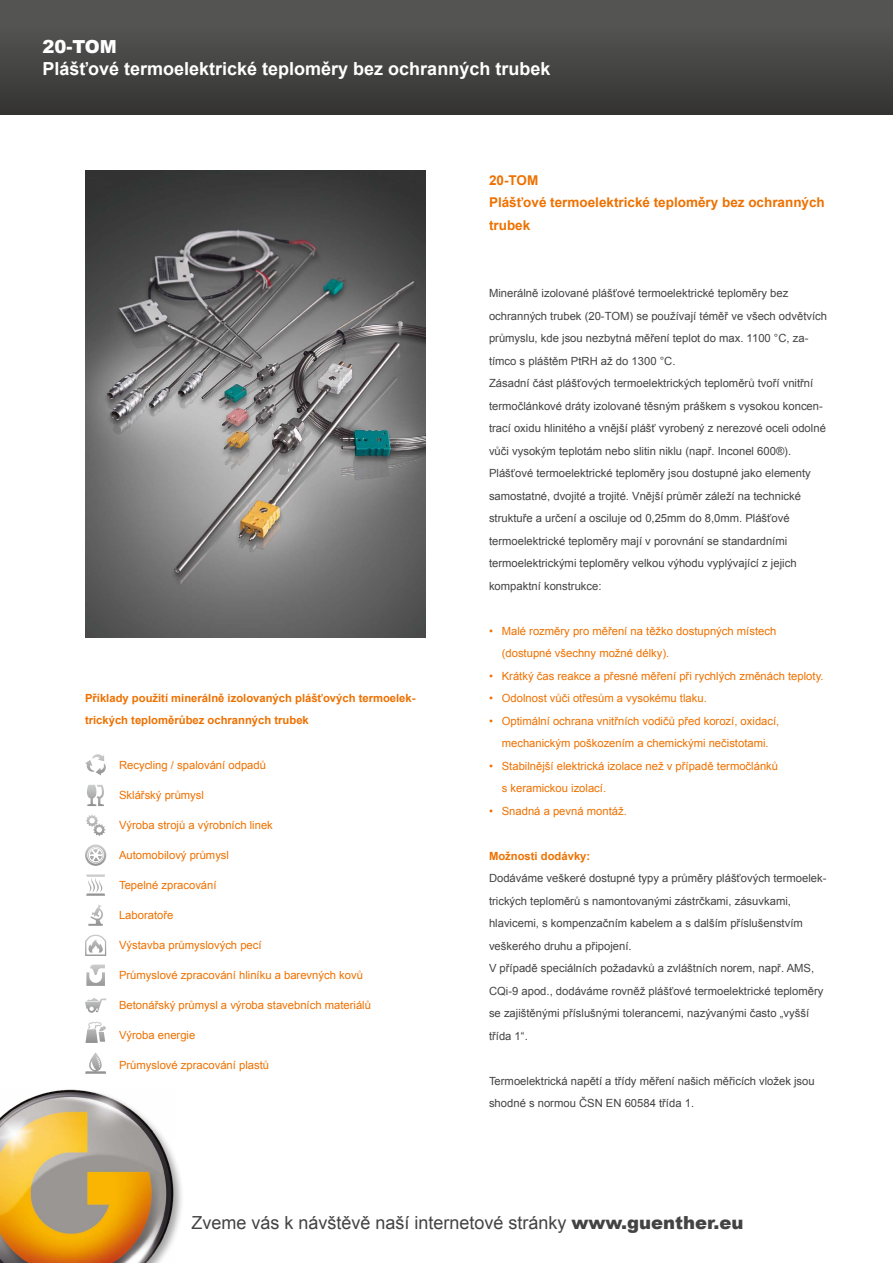
<style>
.page{position:relative;width:893px;height:1263px;background:#fff}
.page>*{position:absolute;margin:0;border:0;box-sizing:border-box;transform-origin:0 0}
.t1{font:18px "Arial";color:#444343}
.t2{font:700 18px "Arial";color:#fff}
.t3{font:900 18px "Arial";color:#fff}
.t4{font:700 13.5px/22.5px "Arial";color:#ee7100}
.t5{font:11.25px/22.5px "Arial";color:#444343}
.t6{font:11.25px/22.5px "Arial";color:#ee7100}
.t7{font:700 11.25px/22.5px "Arial";color:#ee7100}
.s1{font-weight:900}
</style>
<div class="page">
<div style="left:0;top:1087px;width:185px;height:176px;background:#000;opacity:.35"></div>
<img style="left:0;top:1088px;width:175px;height:175px">
<div style="left:0;top:0;width:893px;height:115px;background:linear-gradient(to bottom,#5a5a59,#353434)"></div>
<img style="left:85px;top:170px;width:340px;height:468px">
<svg style="left:85px;top:934px;width:21px;height:22px"></svg>
<svg style="left:85px;top:754px;width:21px;height:21px"></svg>
<svg style="left:87px;top:785px;width:17px;height:21px"></svg>
<svg style="left:85px;top:844px;width:21px;height:22px"></svg>
<svg style="left:86px;top:814px;width:19px;height:22px"></svg>
<svg style="left:85px;top:1022px;width:21px;height:21px"></svg>
<svg style="left:85px;top:998px;width:21px;height:15px"></svg>
<svg style="left:86px;top:964px;width:19px;height:22px"></svg>
<svg style="left:88px;top:904px;width:15px;height:22px"></svg>
<svg style="left:85px;top:1052px;width:21px;height:22px"></svg>
<svg style="left:86px;top:874px;width:19px;height:22px"></svg>
<h1 class="t3" style="left:43px;top:34px;width:76px">20-TOM</h1>
<h1 class="t2" style="left:43px;top:57px;width:509px">Plášťové termoelektrické teploměry bez ochranných trubek</h1>
<p class="t7" style="left:85px;top:687px;width:332px">Příklady použití minerálně izolovaných plášťových termoelek&shy;trických teploměrůbez ochranných trubek</p>
<p class="t6" style="left:119px;top:754px;width:148px">Recycling / spalování odpadů</p>
<p class="t6" style="left:119px;top:784px;width:87px">Sklářský průmysl</p>
<p class="t6" style="left:119px;top:814px;width:155px">Výroba strojů a výrobních linek</p>
<p class="t6" style="left:119px;top:844px;width:112px">Automobilový průmysl</p>
<p class="t6" style="left:119px;top:874px;width:99px">Tepelné zpracování</p>
<p class="t6" style="left:119px;top:904px;width:56px">Laboratoře</p>
<p class="t6" style="left:119px;top:934px;width:144px">Výstavba průmyslových pecí</p>
<p class="t6" style="left:119px;top:964px;width:245px">Průmyslové zpracování hliníku a barevných kovů</p>
<p class="t6" style="left:119px;top:994px;width:253px">Betonářský průmysl a výroba stavebních materiálů</p>
<p class="t6" style="left:119px;top:1024px;width:78px">Výroba energie</p>
<p class="t6" style="left:119px;top:1054px;width:152px">Průmyslové zpracování plastů</p>
<p class="t4" style="left:489px;top:169px;width:337px">20-TOM<br>Plášťové termoelektrické teploměry bez ochranných trubek</p>
<p class="t5" style="left:489px;top:282px;width:340px">Minerálně izolované plášťové termoelektrické teploměry bez ochranných trubek (20-TOM) se používají téměř ve všech odvětvích průmyslu, kde jsou nezbytná měření teplot do max. 1100 °C, za&shy;tímco s pláštěm PtRH až do 1300 °C.<br>Zásadní část plášťových termoelektrických teploměrů tvoří vnitřní termočlánkové dráty izolované těsným práškem s vysokou koncen&shy;trací oxidu hlinitého a vnější plášť vyrobený z nerezové oceli odolné vůči vysokým teplotám nebo slitin niklu (např. Inconel 600®).<br>Plášťové termoelektrické teploměry jsou dostupné jako elementy samostatné, dvojité a trojité. Vnější průměr záleží na technické struktuře a určení a osciluje od 0,25mm do 8,0mm. Plášťové termoelektrické teploměry mají v porovnání se standardními termoelektrickými teploměry velkou výhodu vyplývající z jejich kompaktní konstrukce:</p>
<p class="t6" style="left:502px;top:620px;width:276px;text-indent:-13px">• Malé rozměry pro měření na těžko dostupných místech (dostupné všechny možné délky).</p>
<p class="t6" style="left:489px;top:665px;width:336px">• Krátký čas reakce a přesné měření při rychlých změnách teploty.</p>
<p class="t6" style="left:489px;top:687px;width:219px">• Odolnost vůči otřesům a vysokému tlaku.</p>
<p class="t6" style="left:489px;top:710px;width:292px;text-align:center">• Optimální ochrana vnitřních vodičů před korozí, oxidací, mechanickým poškozením a chemickými nečistotami.</p>
<p class="t6" style="left:502px;top:755px;width:278px;text-indent:-13px">• Stabilnější elektrická izolace než v případě termočlánků s keramickou izolací.</p>
<p class="t6" style="left:489px;top:800px;width:139px">• Snadná a pevná montáž.</p>
<p class="t7" style="left:489px;top:845px;width:103px">Možnosti dodávky:</p>
<p class="t5" style="left:489px;top:867px;width:339px">Dodáváme veškeré dostupné typy a průměry plášťových termoelek&shy;trických teploměrů s namontovanými zástrčkami, zásuvkami, hlavicemi, s kompenzačním kabelem a s dalším příslušenstvím veškerého druhu a připojení.<br>V případě speciálních požadavků a zvláštních norem, např. AMS, CQi-9 apod., dodáváme rovněž plášťové termoelektrické teploměry se zajištěnými příslušnými tolerancemi, nazývanými často „vyšší třída 1“.</p>
<p class="t5" style="left:489px;top:1070px;width:327px">Termoelektrická napětí a třídy měření našich měřicích vložek jsou shodné s normou ČSN EN 60584 třída 1.</p>
<h1 class="t1" style="left:191px;top:1211px;width:554px">Zveme vás k návštěvě naší internetové stránky <span class="s1">www.guenther.eu</span></h1>
</div>
